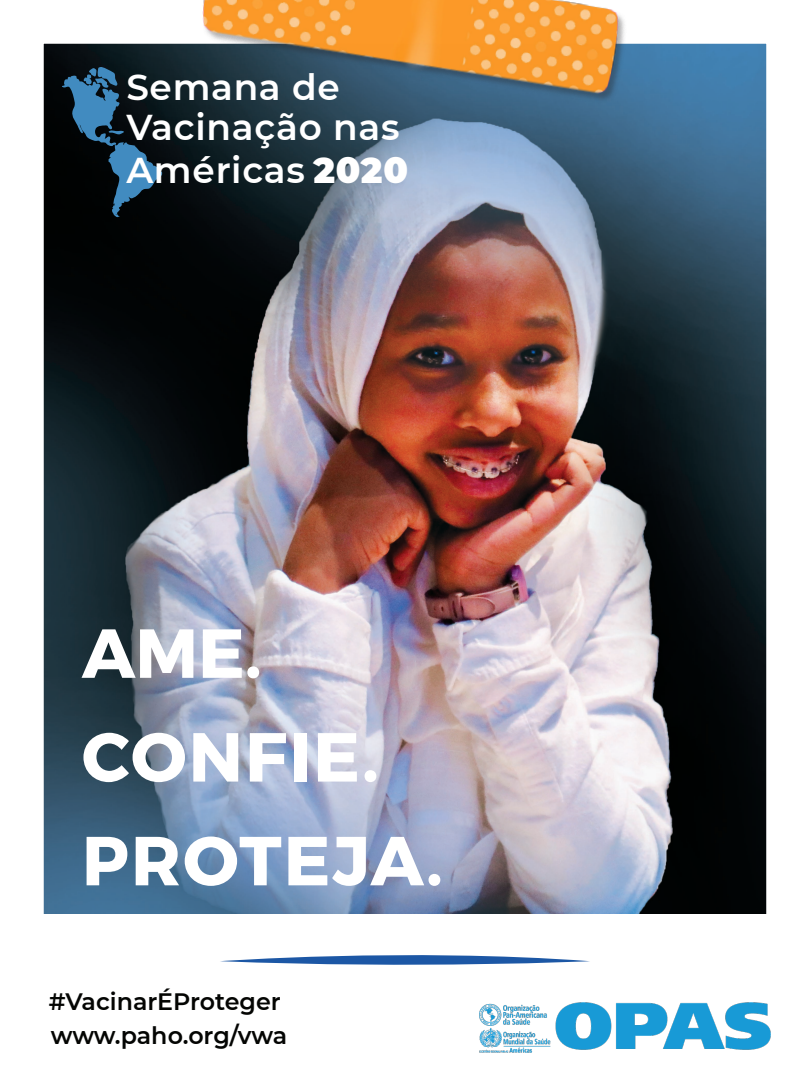
<style>
.page{position:relative;width:810px;height:1080px;background:#fff}
.page>*{position:absolute;margin:0;border:0;box-sizing:border-box;transform-origin:0 0}
.t1{font:700 69.12px "Montserrat";letter-spacing:.03em;color:#fff}
.t2{font:600 35.88px/41.4px "Montserrat";letter-spacing:.02em;color:#fff}
.t3{font:600 23.75px "Montserrat";color:#040503}
.s1{font-weight:900;font-size:35.62px}
</style>
<div class="page">
<img style="left:45px;top:145px;width:720px;height:768px">
<svg style="left:220px;top:955px;width:370px;height:10px"></svg>
<img style="left:43px;top:0;width:724px;height:145px">
<svg style="left:60px;top:67px;width:104px;height:152px;background:#142d3d"></svg>
<img style="left:479px;top:1003px;width:292px;height:49px">
<p class="t2" style="left:126px;top:65px;width:283px">Semana de<br>Vacinação nas<br>Américas <span class="s1">2020</span></p>
<p class="t1" style="left:82px;top:610px;width:181px">AME.</p>
<p class="t1" style="left:82px;top:714px;width:299px">CONFIE.</p>
<p class="t1" style="left:82px;top:818px;width:363px">PROTEJA.</p>
<p class="t3" style="left:49px;top:984px;width:234px">#VacinarÉProteger</p>
<p class="t3" style="left:51px;top:1019px;width:238px">www.paho.org/vwa</p>
</div>
